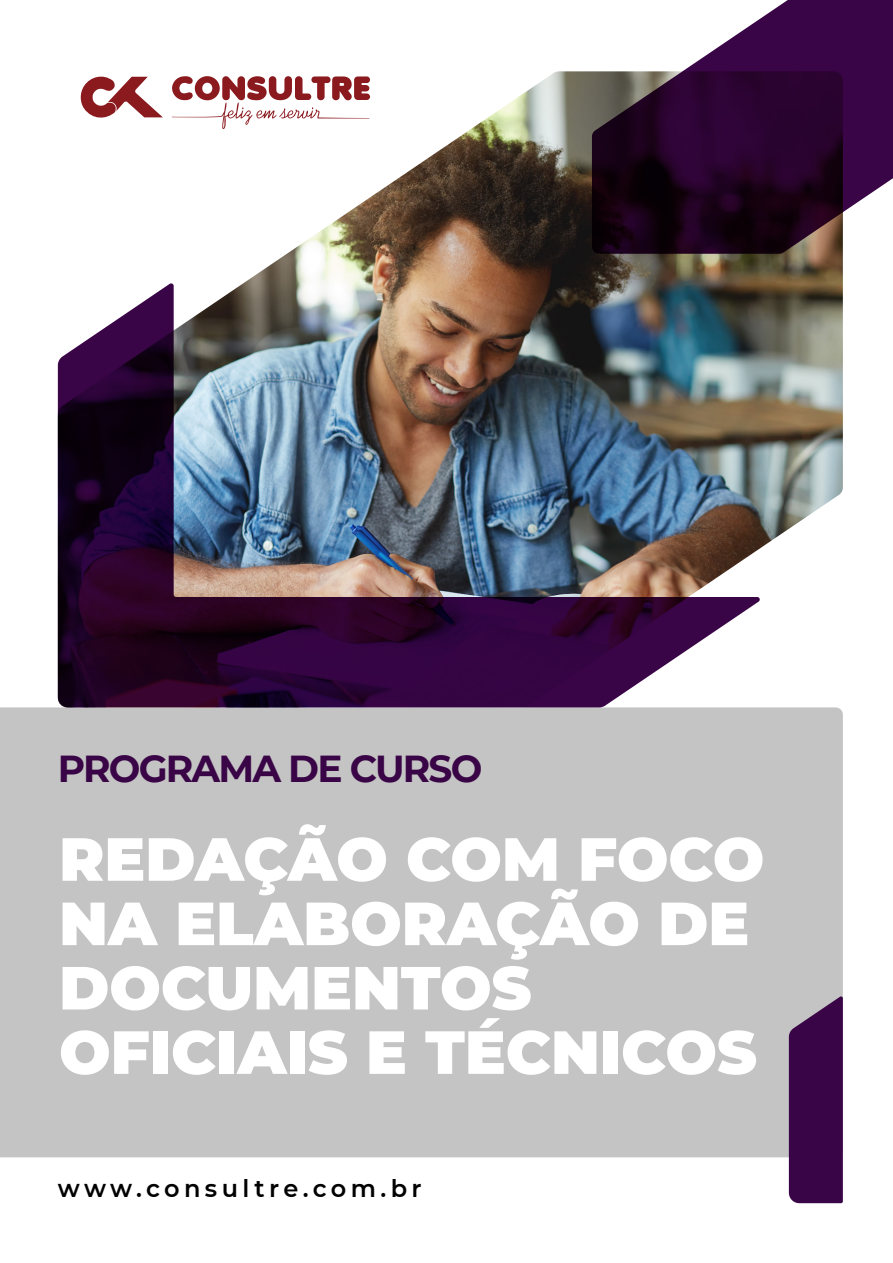
<style>
.page{position:relative;width:893px;height:1263px;background:#fff}
.page>*{position:absolute;margin:0;border:0;box-sizing:border-box;transform-origin:0 0}
.t1{font:900 60.75px/64.3px "Montserrat";color:#fff}
.t2{font:700 37.5px "Montserrat";letter-spacing:-.05em;color:#3a0546}
.t3{font:600 24px "Montserrat";letter-spacing:.185em;color:#000}
</style>
<div class="page">
<div style="left:0;top:707px;width:843px;height:450px;background:#c4c4c4"></div>
<img style="left:80px;top:71px;width:763px;height:478px">
<svg style="left:592px;top:0;width:301px;height:254px"></svg>
<svg style="left:789px;top:996px;width:54px;height:207px"></svg>
<img style="left:58px;top:283px;width:702px;height:424px">
<p class="t2" style="left:58px;top:741px;width:426px">PROGRAMA DE CURSO</p>
<p class="t1" style="left:59px;top:823px;width:707px">REDAÇÃO COM FOCO<br>NA ELABORAÇÃO DE<br>DOCUMENTOS<br>OFICIAIS E TÉCNICOS</p>
<p class="t3" style="left:58px;top:1172px;width:365px">www.consultre.com.br</p>
</div>
